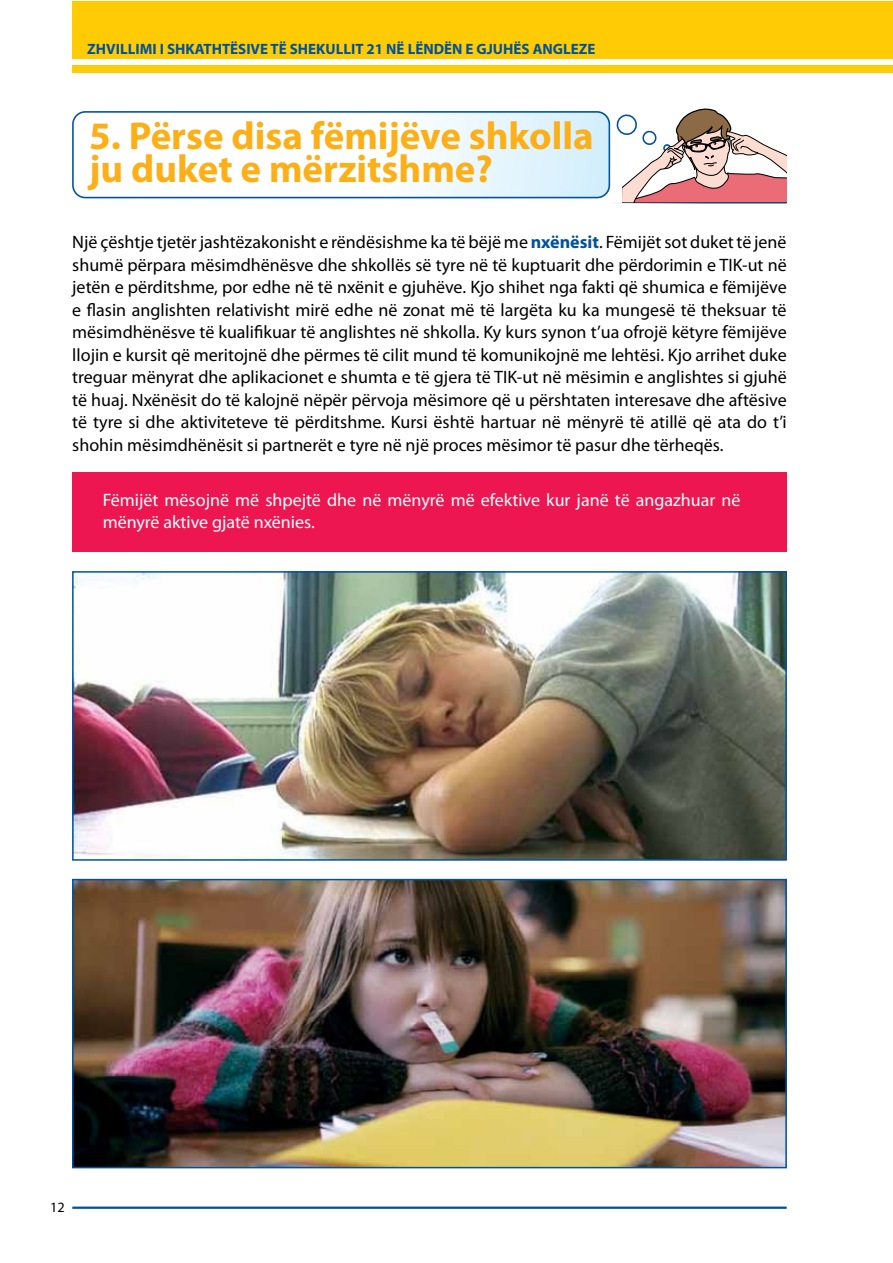
<style>
.page{position:relative;width:893px;height:1263px;background:#fff}
.page>*{position:absolute;margin:0;border:0;box-sizing:border-box;transform-origin:0 0}
.t1{font:700 39px/33px "Myriad Pro";color:#fcaf17}
.t2{font:18px/22.5px "Myriad Pro";color:#000;text-align:justify}
.t3{font:18px/22.5px "Myriad Pro";color:#fff}
.t4{font:700 15px "Myriad Pro";color:#00529c}
.t5{font:14.25px "Myriad Pro";color:#000}
.s1{font-weight:700;color:#00529c}
</style>
<div class="page">
<hr style="left:72px;top:1206px;width:715px;height:3px;background:#00529c">
<div style="left:73px;top:1px;width:820px;height:71px;background:#ffcb05"></div>
<div style="left:72px;top:60px;width:821px;height:5px;background:#fff"></div>
<svg style="left:72px;top:111px;width:550px;height:88px"></svg>
<div style="left:72px;top:472px;width:715px;height:79px;background:#ed1651"></div>
<img style="left:75px;top:882px;width:709px;height:283px">
<div style="left:72px;top:879px;width:715px;height:289px;border:2px solid #00529c"></div>
<img style="left:75px;top:574px;width:709px;height:284px">
<div style="left:72px;top:571px;width:715px;height:290px;border:2px solid #00529c"></div>
<svg style="left:622px;top:108px;width:165px;height:94px"></svg>
<hr style="left:586px;top:202px;width:201px;height:2px;background:#00529c">
<p class="t4" style="left:87px;top:39px;width:510px">ZHVILLIMI I SHKATHTËSIVE TË SHEKULLIT 21 NË LËNDËN E GJUHËS ANGLEZE</p>
<h1 class="t1" style="left:89px;top:118px;width:506px">5. Përse disa fëmijëve shkolla ju duket e mërzitshme?</h1>
<p class="t2" style="left:72px;top:231px;width:716px">Një çështje tjetër jashtëzakonisht e rëndësishme ka të bëjë me <span class="s1">nxënësit</span>. Fëmijët sot duket të jenë shumë përpara mësimdhënësve dhe shkollës së tyre në të kuptuarit dhe përdorimin e TIK-ut në jetën e përditshme, por edhe në të nxënit e gjuhëve. Kjo shihet nga fakti që shumica e fëmijëve e flasin anglishten relativisht mirë edhe në zonat më të largëta ku ka mungesë të theksuar të mësimdhënësve të kualifikuar të anglishtes në shkolla. Ky kurs synon t’ua ofrojë këtyre fëmijëve llojin e kursit që meritojnë dhe përmes të cilit mund të komunikojnë me lehtësi. Kjo arrihet duke treguar mënyrat dhe aplikacionet e shumta e të gjera të TIK-ut në mësimin e anglishtes si gjuhë të huaj. Nxënësit do të kalojnë nëpër përvoja mësimore që u përshtaten interesave dhe aftësive të tyre si dhe aktiviteteve të përditshme. Kursi është hartuar në mënyrë të atillë që ata do t’i shohin mësimdhënësit si partnerët e tyre në një proces mësimor të pasur dhe tërheqës.</p>
<p class="t3" style="left:103px;top:488px;width:639px">Fëmijët mësojnë më shpejtë dhe në mënyrë më efektive kur janë të angazhuar në mënyrë aktive gjatë nxënies.</p>
<p class="t5" style="left:50px;top:1199px;width:16px">12</p>
</div>
